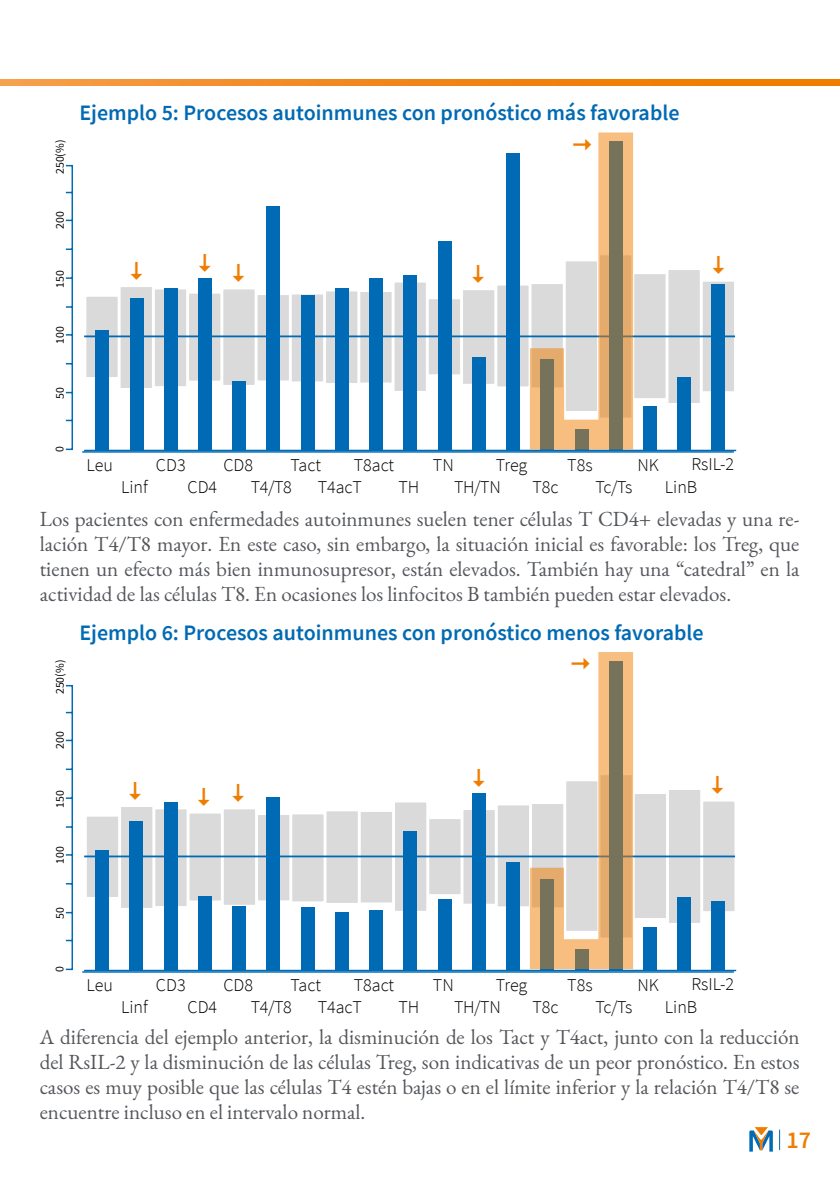
<style>
.page{position:relative;width:840px;height:1191px;background:#fff}
.page>*{position:absolute;margin:0;border:0;box-sizing:border-box;transform-origin:0 0}
.t1{font:600 24px "Source Sans Pro";color:#ef7d00}
.t2{font:600 22px "Source Sans Pro";color:#006ab4}
.t3{font:21px/25.2px "EB Garamond";color:#54565b;text-align:justify}
.t4{font:300 18px "Source Sans Pro";color:#000}
.t5{font:11.8px "Source Sans Pro";color:#000}
</style>
<div class="page">
<svg style="left:0;top:79px;width:839px;height:6px;background:#f1881c"></svg>
<svg style="left:749px;top:1127px;width:23px;height:24px"></svg>
<div style="left:84px;top:295px;width:35px;height:84px;background:#dadada;border:2px solid #fff"></div>
<div style="left:153px;top:288px;width:35px;height:100px;background:#dadada;border:2px solid #fff"></div>
<div style="left:119px;top:285px;width:35px;height:105px;background:#dadada;border:2px solid #fff"></div>
<div style="left:187px;top:292px;width:35px;height:90px;background:#dadada;border:2px solid #fff"></div>
<div style="left:221px;top:288px;width:35px;height:99px;background:#dadada;border:2px solid #fff"></div>
<div style="left:255px;top:293px;width:35px;height:89px;background:#dadada;border:2px solid #fff"></div>
<div style="left:290px;top:293px;width:35px;height:90px;background:#dadada;border:2px solid #fff"></div>
<div style="left:358px;top:290px;width:35px;height:94px;background:#dadada;border:2px solid #fff"></div>
<div style="left:392px;top:281px;width:35px;height:112px;background:#dadada;border:2px solid #fff"></div>
<div style="left:495px;top:284px;width:35px;height:104px;background:#dadada;border:2px solid #fff"></div>
<div style="left:632px;top:272px;width:35px;height:128px;background:#dadada;border:2px solid #fff"></div>
<div style="left:666px;top:268px;width:35px;height:137px;background:#dadada;border:2px solid #fff"></div>
<div style="left:461px;top:288px;width:35px;height:97px;background:#dadada;border:2px solid #fff"></div>
<div style="left:427px;top:297px;width:34px;height:79px;background:#dadada;border:2px solid #fff"></div>
<div style="left:324px;top:290px;width:35px;height:95px;background:#dadada;border:2px solid #fff"></div>
<div style="left:700px;top:280px;width:35px;height:113px;background:#dadada;border:2px solid #fff"></div>
<hr style="left:82px;top:451px;width:651px;height:1px;background:#006ab4">
<hr style="left:84px;top:450px;width:651px;height:1px;background:#006ab4">
<hr style="left:71px;top:166px;width:2px;height:284px;background:#006ab4">
<div style="left:95px;top:330px;width:14px;height:120px;background:#006ab4"></div>
<div style="left:130px;top:298px;width:13px;height:152px;background:#006ab4"></div>
<div style="left:164px;top:288px;width:13px;height:162px;background:#006ab4"></div>
<div style="left:198px;top:278px;width:13px;height:172px;background:#006ab4"></div>
<div style="left:232px;top:381px;width:14px;height:69px;background:#006ab4"></div>
<div style="left:266px;top:206px;width:14px;height:244px;background:#006ab4"></div>
<div style="left:300px;top:295px;width:14px;height:155px;background:#006ab4"></div>
<div style="left:335px;top:288px;width:13px;height:162px;background:#006ab4"></div>
<div style="left:369px;top:278px;width:13px;height:172px;background:#006ab4"></div>
<div style="left:403px;top:275px;width:14px;height:175px;background:#006ab4"></div>
<div style="left:437px;top:241px;width:14px;height:209px;background:#006ab4"></div>
<div style="left:472px;top:357px;width:13px;height:93px;background:#006ab4"></div>
<div style="left:506px;top:153px;width:13px;height:297px;background:#006ab4"></div>
<div style="left:540px;top:358px;width:13px;height:92px;background:#3d6e85"></div>
<svg style="left:574px;top:449px;width:14px;height:1px"></svg>
<div style="left:643px;top:406px;width:13px;height:44px;background:#006ab4"></div>
<div style="left:677px;top:377px;width:13px;height:73px;background:#006ab4"></div>
<div style="left:711px;top:283px;width:13px;height:167px;background:#006ab4"></div>
<hr style="left:84px;top:335px;width:650px;height:2px;background:#006ab4">
<div style="left:85px;top:815px;width:35px;height:83px;background:#dadada;border:2px solid #fff"></div>
<div style="left:153px;top:807px;width:35px;height:101px;background:#dadada;border:2px solid #fff"></div>
<div style="left:119px;top:805px;width:35px;height:104px;background:#dadada;border:2px solid #fff"></div>
<div style="left:188px;top:811px;width:34px;height:91px;background:#dadada;border:2px solid #fff"></div>
<div style="left:222px;top:807px;width:35px;height:99px;background:#dadada;border:2px solid #fff"></div>
<div style="left:256px;top:813px;width:35px;height:89px;background:#dadada;border:2px solid #fff"></div>
<div style="left:290px;top:812px;width:35px;height:91px;background:#dadada;border:2px solid #fff"></div>
<div style="left:359px;top:810px;width:34px;height:94px;background:#dadada;border:2px solid #fff"></div>
<div style="left:393px;top:800px;width:35px;height:112px;background:#dadada;border:2px solid #fff"></div>
<div style="left:495px;top:803px;width:35px;height:105px;background:#dadada;border:2px solid #fff"></div>
<div style="left:632px;top:792px;width:35px;height:128px;background:#dadada;border:2px solid #fff"></div>
<div style="left:666px;top:788px;width:35px;height:136px;background:#dadada;border:2px solid #fff"></div>
<div style="left:461px;top:808px;width:35px;height:97px;background:#dadada;border:2px solid #fff"></div>
<div style="left:427px;top:817px;width:35px;height:79px;background:#dadada;border:2px solid #fff"></div>
<div style="left:324px;top:809px;width:35px;height:95px;background:#dadada;border:2px solid #fff"></div>
<div style="left:701px;top:799px;width:34px;height:114px;background:#dadada;border:2px solid #fff"></div>
<hr style="left:82px;top:971px;width:651px;height:1px;background:#006ab4">
<hr style="left:84px;top:969px;width:651px;height:2px;background:#006ab4">
<hr style="left:71px;top:685px;width:2px;height:284px;background:#006ab4">
<svg style="left:66px;top:968px;width:7px;height:2px"></svg>
<div style="left:95px;top:850px;width:14px;height:120px;background:#006ab4"></div>
<div style="left:129px;top:820px;width:14px;height:150px;background:#006ab4"></div>
<div style="left:164px;top:802px;width:13px;height:168px;background:#006ab4"></div>
<div style="left:198px;top:896px;width:13px;height:74px;background:#006ab4"></div>
<div style="left:232px;top:906px;width:14px;height:64px;background:#006ab4"></div>
<div style="left:266px;top:797px;width:14px;height:173px;background:#006ab4"></div>
<div style="left:300px;top:907px;width:14px;height:63px;background:#006ab4"></div>
<div style="left:335px;top:912px;width:13px;height:58px;background:#006ab4"></div>
<div style="left:369px;top:909px;width:13px;height:61px;background:#006ab4"></div>
<div style="left:403px;top:831px;width:14px;height:139px;background:#006ab4"></div>
<div style="left:437px;top:899px;width:14px;height:71px;background:#006ab4"></div>
<div style="left:472px;top:793px;width:13px;height:177px;background:#006ab4"></div>
<div style="left:506px;top:862px;width:13px;height:108px;background:#006ab4"></div>
<div style="left:643px;top:926px;width:13px;height:44px;background:#006ab4"></div>
<div style="left:677px;top:897px;width:13px;height:73px;background:#006ab4"></div>
<div style="left:711px;top:902px;width:13px;height:69px;background:#006ab4"></div>
<hr style="left:84px;top:855px;width:650px;height:2px;background:#006ab4">
<svg style="left:529px;top:132px;width:103px;height:317px"></svg>
<svg style="left:529px;top:652px;width:103px;height:317px"></svg>
<p class="t5" style="left:52px;top:174px;width:36px;rotate:-90deg">250(%)</p>
<p class="t5" style="left:52px;top:229px;width:19px;rotate:-90deg">200</p>
<p class="t2" style="left:79px;top:98px;width:601px">Ejemplo 5: Procesos autoinmunes con pronóstico más favorable</p>
<p class="t5" style="left:52px;top:287px;width:19px;rotate:-90deg">150</p>
<p class="t5" style="left:52px;top:343px;width:19px;rotate:-90deg">100</p>
<p class="t5" style="left:52px;top:398px;width:13px;rotate:-90deg">50</p>
<p class="t5" style="left:52px;top:451px;width:7px;rotate:-90deg">0</p>
<p class="t4" style="left:223px;top:454px;width:31px">CD8</p>
<p class="t4" style="left:691px;top:453px;width:44px">RsIL-2</p>
<p class="t4" style="left:87px;top:454px;width:28px">Leu</p>
<p class="t4" style="left:156px;top:454px;width:31px">CD3</p>
<p class="t4" style="left:290px;top:454px;width:32px">Tact</p>
<p class="t4" style="left:353px;top:454px;width:42px">T8act</p>
<p class="t4" style="left:432px;top:454px;width:22px">TN</p>
<p class="t4" style="left:495px;top:454px;width:33px">Treg</p>
<p class="t4" style="left:567px;top:454px;width:27px">T8s</p>
<p class="t4" style="left:637px;top:454px;width:23px">NK</p>
<p class="t4" style="left:251px;top:476px;width:43px">T4/T8</p>
<p class="t4" style="left:317px;top:476px;width:46px">T4acT</p>
<p class="t4" style="left:398px;top:476px;width:22px">TH</p>
<p class="t4" style="left:532px;top:476px;width:28px">T8c</p>
<p class="t4" style="left:595px;top:476px;width:39px">Tc/Ts</p>
<p class="t4" style="left:664px;top:476px;width:34px">LinB</p>
<p class="t4" style="left:121px;top:476px;width:28px">Linf</p>
<p class="t4" style="left:187px;top:476px;width:31px">CD4</p>
<p class="t4" style="left:453px;top:476px;width:48px">TH/TN</p>
<p class="t3" style="left:40px;top:506px;width:760px">Los pacientes con enfermedades autoinmunes suelen tener células T CD4+ elevadas y una re&shy;lación T4/T8 mayor. En este caso, sin embargo, la situación inicial es favorable: los Treg, que tienen un efecto más bien inmunosupresor, están elevados. También hay una “catedral” en la actividad de las células T8. En ocasiones los linfocitos B también pueden estar elevados.</p>
<p class="t5" style="left:52px;top:694px;width:36px;rotate:-90deg">250(%)</p>
<p class="t5" style="left:52px;top:749px;width:19px;rotate:-90deg">200</p>
<p class="t2" style="left:79px;top:618px;width:625px">Ejemplo 6: Procesos autoinmunes con pronóstico menos favorable</p>
<p class="t5" style="left:52px;top:807px;width:19px;rotate:-90deg">150</p>
<p class="t5" style="left:52px;top:863px;width:19px;rotate:-90deg">100</p>
<p class="t5" style="left:52px;top:918px;width:13px;rotate:-90deg">50</p>
<p class="t5" style="left:52px;top:971px;width:7px;rotate:-90deg">0</p>
<p class="t4" style="left:223px;top:974px;width:31px">CD8</p>
<p class="t4" style="left:691px;top:973px;width:44px">RsIL-2</p>
<p class="t4" style="left:87px;top:974px;width:28px">Leu</p>
<p class="t4" style="left:156px;top:974px;width:31px">CD3</p>
<p class="t4" style="left:290px;top:974px;width:32px">Tact</p>
<p class="t4" style="left:353px;top:974px;width:42px">T8act</p>
<p class="t4" style="left:432px;top:974px;width:22px">TN</p>
<p class="t4" style="left:495px;top:974px;width:33px">Treg</p>
<p class="t4" style="left:567px;top:974px;width:27px">T8s</p>
<p class="t4" style="left:637px;top:974px;width:23px">NK</p>
<p class="t4" style="left:251px;top:996px;width:43px">T4/T8</p>
<p class="t4" style="left:317px;top:996px;width:46px">T4acT</p>
<p class="t4" style="left:398px;top:996px;width:22px">TH</p>
<p class="t4" style="left:532px;top:996px;width:28px">T8c</p>
<p class="t4" style="left:595px;top:996px;width:39px">Tc/Ts</p>
<p class="t4" style="left:664px;top:996px;width:34px">LinB</p>
<p class="t4" style="left:121px;top:996px;width:28px">Linf</p>
<p class="t4" style="left:187px;top:996px;width:31px">CD4</p>
<p class="t4" style="left:453px;top:996px;width:48px">TH/TN</p>
<p class="t3" style="left:40px;top:1024px;width:760px">A diferencia del ejemplo anterior, la disminución de los Tact y T4act, junto con la reducción del RsIL-2 y la disminución de las células Treg, son indicativas de un peor pronóstico. En estos casos es muy posible que las células T4 estén bajas o en el límite inferior y la relación T4/T8 se encuentre incluso en el intervalo normal.</p>
<p class="t1" style="left:785px;top:1123px;width:26px">17</p>
</div>
